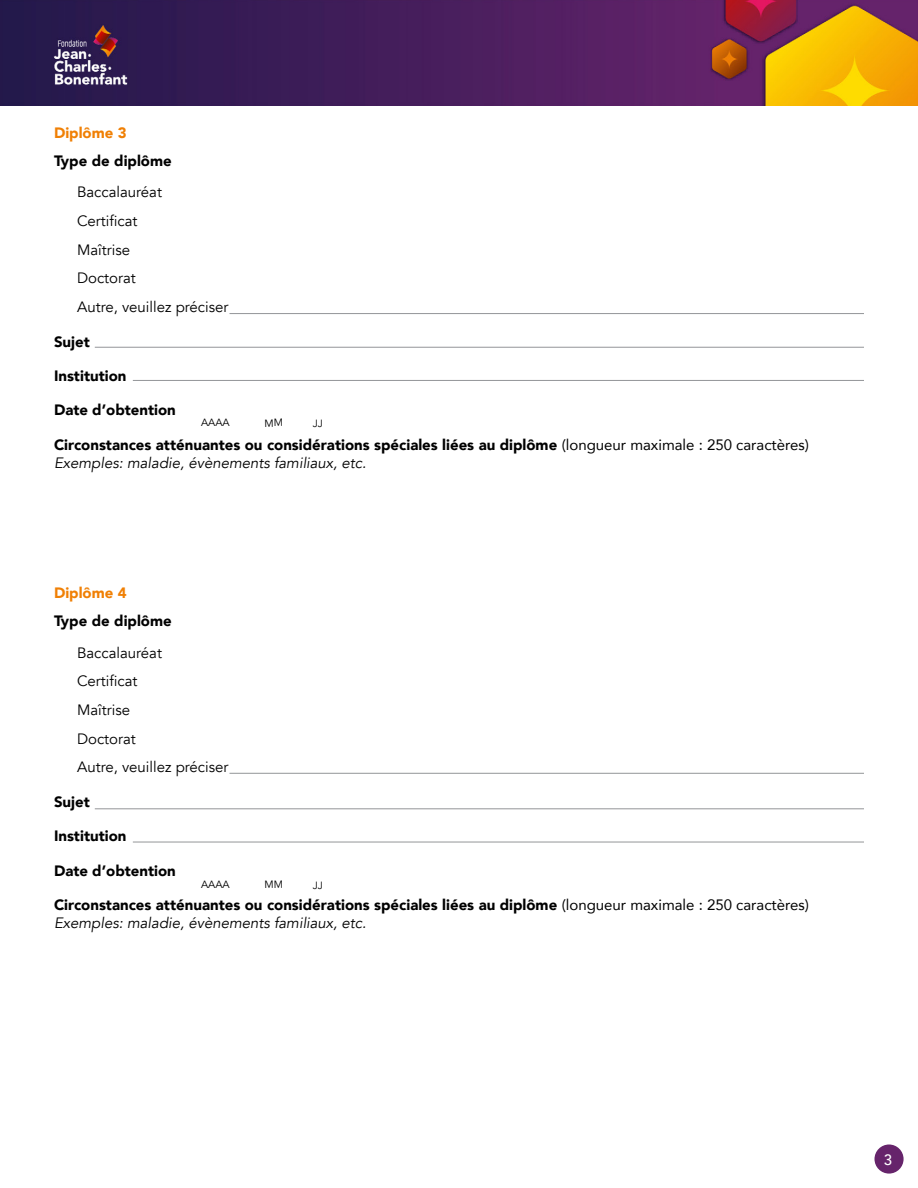
<style>
.page{position:relative;width:918px;height:1188px;background:#fff}
.page>*{position:absolute;margin:0;border:0;box-sizing:border-box;transform-origin:0 0}
.t1{font:900 15px/18px "Avenir";color:#000}
.t2{font:15px/28.7px "Avenir";color:#000}
.t3{font:900 15px "Avenir";color:#f08005}
.t4{font:500 15px "Avenir";color:#fff}
.t5{font:10.5px "Avenir";color:#000}
.s1{font-weight:400}
.s2{font-weight:400;font-style:italic}
</style>
<div class="page">
<div style="left:875px;top:1145px;width:29px;height:29px;background:#66246b;border-radius:50%"></div>
<img style="left:0;top:0;width:918px;height:106px">
<hr style="left:95px;top:808px;width:769px;height:1px;background:#939598">
<hr style="left:133px;top:842px;width:731px;height:1px;background:#939598">
<hr style="left:95px;top:347px;width:769px;height:1px;background:#939598">
<hr style="left:133px;top:380px;width:731px;height:1px;background:#939598">
<hr style="left:230px;top:313px;width:634px;height:1px;background:#939598">
<hr style="left:230px;top:773px;width:634px;height:1px;background:#939598">
<p class="t3" style="left:54px;top:120px;width:74px">Diplôme 3</p>
<p class="t1" style="left:54px;top:151px;width:119px">Type de diplôme</p>
<p class="t2" style="left:77px;top:178px;width:153px">Baccalauréat<br>Certificat<br>Maîtrise<br>Doctorat<br>Autre, veuillez préciser</p>
<p class="t1" style="left:54px;top:332px;width:37px">Sujet</p>
<p class="t1" style="left:54px;top:366px;width:74px">Institution</p>
<p class="t1" style="left:54px;top:401px;width:123px">Date d’obtention</p>
<p class="t1" style="left:54px;top:435px;width:757px">Circonstances atténuantes ou considérations spéciales liées au diplôme <span class="s1">(longueur maximale : 250 caractères)<br></span><span class="s2">Exemples: maladie, évènements familiaux, etc.</span></p>
<p class="t5" style="left:201px;top:417px;width:30px">AAAA</p>
<p class="t5" style="left:313px;top:417px;width:12px">JJ</p>
<p class="t3" style="left:54px;top:580px;width:74px">Diplôme 4</p>
<p class="t1" style="left:54px;top:611px;width:119px">Type de diplôme</p>
<p class="t2" style="left:77px;top:638px;width:153px">Baccalauréat<br>Certificat<br>Maîtrise<br>Doctorat<br>Autre, veuillez préciser</p>
<p class="t1" style="left:54px;top:792px;width:37px">Sujet</p>
<p class="t1" style="left:54px;top:826px;width:74px">Institution</p>
<p class="t1" style="left:54px;top:861px;width:123px">Date d’obtention</p>
<p class="t1" style="left:54px;top:895px;width:757px">Circonstances atténuantes ou considérations spéciales liées au diplôme <span class="s1">(longueur maximale : 250 caractères)<br></span><span class="s2">Exemples: maladie, évènements familiaux, etc.</span></p>
<p class="t5" style="left:201px;top:878px;width:30px">AAAA</p>
<p class="t5" style="left:313px;top:879px;width:12px">JJ</p>
<p class="t4" style="left:884px;top:1147px;width:10px">3</p>
</div>
